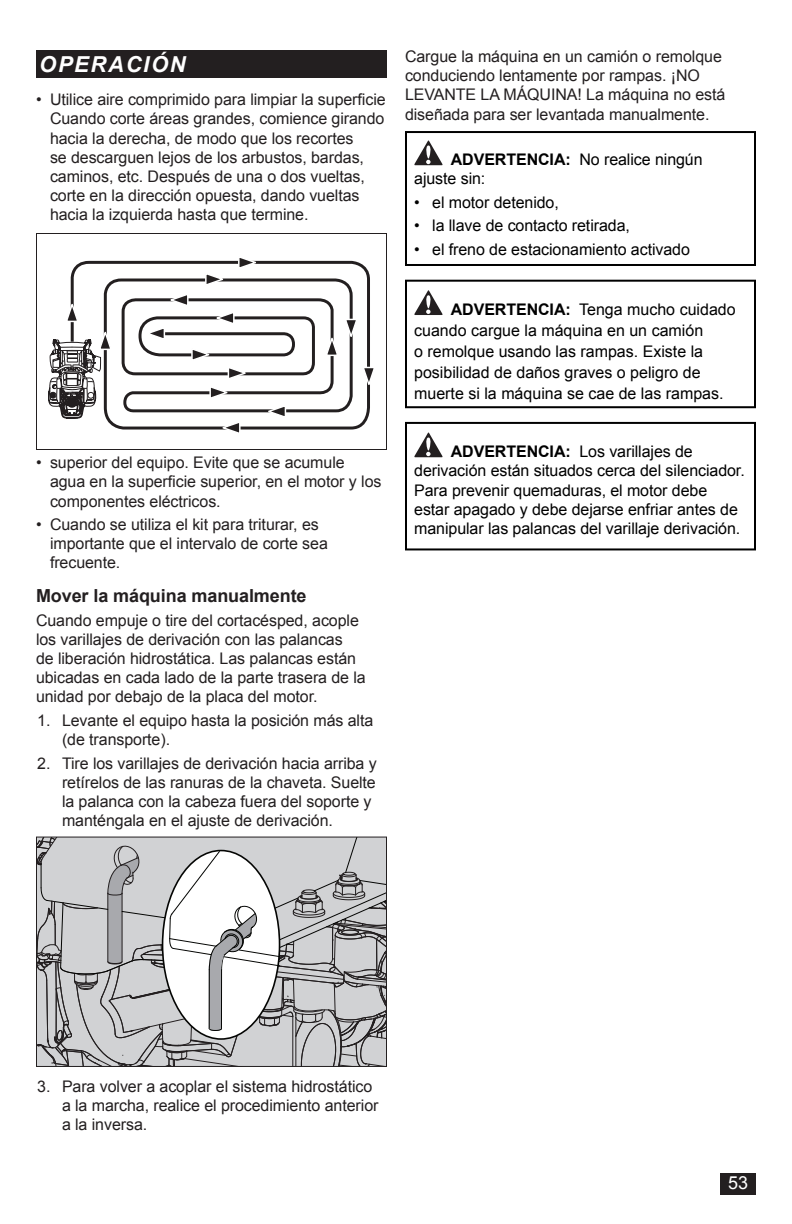
<style>
.page{position:relative;width:792px;height:1224px;background:#fff}
.page>*{position:absolute;margin:0;border:0;box-sizing:border-box;transform-origin:0 0}
.t1{font:italic 700 22px "Arial";letter-spacing:.075em;color:#fff}
.Head_9_SP{font:700 18px "Arial";letter-spacing:-.005em;color:#231f20}
.t2{font:18px "Arial";color:#fff}
.Body_Text_SP{font:16px/19.2px "Arial";letter-spacing:-.005em;color:#231f20}
.Warning_SP{font:16px/21px "Arial";letter-spacing:-.005em;color:#000}
.Warning{font:16px/19.2px "Arial";letter-spacing:-.005em;color:#000}
.s1{font-weight:700}
</style>
<div class="page">
<svg style="left:70px;top:260px;width:300px;height:170px"></svg>
<svg style="left:67px;top:303px;width:13px;height:20px"></svg>
<svg style="left:324px;top:318px;width:35px;height:39px"></svg>
<svg style="left:361px;top:366px;width:13px;height:20px"></svg>
<svg style="left:237px;top:258px;width:20px;height:12px"></svg>
<svg style="left:204px;top:272px;width:20px;height:15px"></svg>
<svg style="left:190px;top:347px;width:56px;height:53px"></svg>
<svg style="left:170px;top:292px;width:20px;height:16px"></svg>
<svg style="left:216px;top:310px;width:20px;height:16px"></svg>
<svg style="left:267px;top:404px;width:20px;height:15px"></svg>
<svg style="left:146px;top:326px;width:20px;height:15px"></svg>
<svg style="left:222px;top:420px;width:20px;height:13px"></svg>
<svg style="left:48px;top:331px;width:65px;height:99px"></svg>
<div style="left:36px;top:233px;width:351px;height:217px;border:1px solid #231f20"></div>
<svg style="left:38px;top:839px;width:347px;height:226px"></svg>
<div style="left:36px;top:837px;width:351px;height:230px;border:1px solid #231f20"></div>
<svg style="left:414px;top:140px;width:29px;height:25px"></svg>
<div style="left:405px;top:131px;width:351px;height:135px;border:2px solid #000"></div>
<svg style="left:414px;top:290px;width:29px;height:25px"></svg>
<div style="left:405px;top:280px;width:351px;height:128px;border:2px solid #000"></div>
<svg style="left:414px;top:432px;width:29px;height:25px"></svg>
<div style="left:405px;top:422px;width:351px;height:128px;border:2px solid #000"></div>
<div style="left:721px;top:1174px;width:35px;height:21px;background:#231f20"></div>
<div style="left:36px;top:50px;width:351px;height:28px;background:#231f20"></div>
<h1 class="t1" style="left:39px;top:50px;width:148px">OPERACIÓN</h1>
<p class="Body_Text_SP" style="left:50px;top:90px;width:337px;text-indent:-14px">• Utilice aire comprimido para limpiar la superficie Cuando corte áreas grandes, comience girando hacia la derecha, de modo que los recortes<br>se descarguen lejos de los arbustos, bardas, caminos, etc. Después de una o dos vueltas, corte en la dirección opuesta, dando vueltas hacia la izquierda hasta que termine.</p>
<p class="Body_Text_SP" style="left:50px;top:453px;width:333px;text-indent:-14px">• superior del equipo. Evite que se acumule agua en la superficie superior, en el motor y los componentes eléctricos.</p>
<p class="Body_Text_SP" style="left:50px;top:515px;width:279px;text-indent:-14px">• Cuando se utiliza el kit para triturar, es importante que el intervalo de corte sea frecuente.</p>
<p class="Head_9_SP" style="left:36px;top:584px;width:272px">Mover la máquina manualmente</p>
<p class="Body_Text_SP" style="left:36px;top:611px;width:331px">Cuando empuje o tire del cortacésped, acople los varillajes de derivación con las palancas<br>de liberación hidrostática. Las palancas están ubicadas en cada lado de la parte trasera de la unidad por debajo de la placa del motor.</p>
<p class="Body_Text_SP" style="left:62px;top:711px;width:313px;text-indent:-25px">1. Levante el equipo hasta la posición más alta (de transporte).</p>
<p class="Body_Text_SP" style="left:62px;top:754px;width:316px;text-indent:-25px">2. Tire los varillajes de derivación hacia arriba y retírelos de las ranuras de la chaveta. Suelte la palanca con la cabeza fuera del soporte y manténgala en el ajuste de derivación.</p>
<p class="Body_Text_SP" style="left:405px;top:47px;width:322px">Cargue la máquina en un camión o remolque conduciendo lentamente por rampas. ¡NO LEVANTE LA MÁQUINA! La máquina no está diseñada para ser levantada manualmente.</p>
<p class="Warning" style="left:414px;top:150px;width:290px;text-indent:37px"><span class="s1">ADVERTENCIA:</span> No realice ningún ajuste sin:</p>
<p class="Warning_SP" style="left:414px;top:192px;width:146px">• el motor detenido,</p>
<p class="Warning_SP" style="left:414px;top:216px;width:217px">• la llave de contacto retirada,</p>
<p class="Warning_SP" style="left:414px;top:239px;width:277px">• el freno de estacionamiento activado</p>
<p class="Warning_SP" style="left:414px;top:299px;width:323px;text-indent:37px"><span class="s1">ADVERTENCIA:</span> Tenga mucho cuidado cuando cargue la máquina en un camión<br>o remolque usando las rampas. Existe la posibilidad de daños graves o peligro de muerte si la máquina se cae de las rampas.</p>
<p class="Warning_SP" style="left:414px;top:442px;width:332px;line-height:19.2px;text-indent:37px"><span class="s1">ADVERTENCIA:</span> Los varillajes de derivación están situados cerca del silenciador.<br>Para prevenir quemaduras, el motor debe estar apagado y debe dejarse enfriar antes de manipular las palancas del varillaje derivación.</p>
<p class="Body_Text_SP" style="left:62px;top:1077px;width:318px;text-indent:-25px">3. Para volver a acoplar el sistema hidrostático a la marcha, realice el procedimiento anterior a la inversa.</p>
<p class="t2" style="left:728px;top:1171px;width:22px">53</p>
</div>
